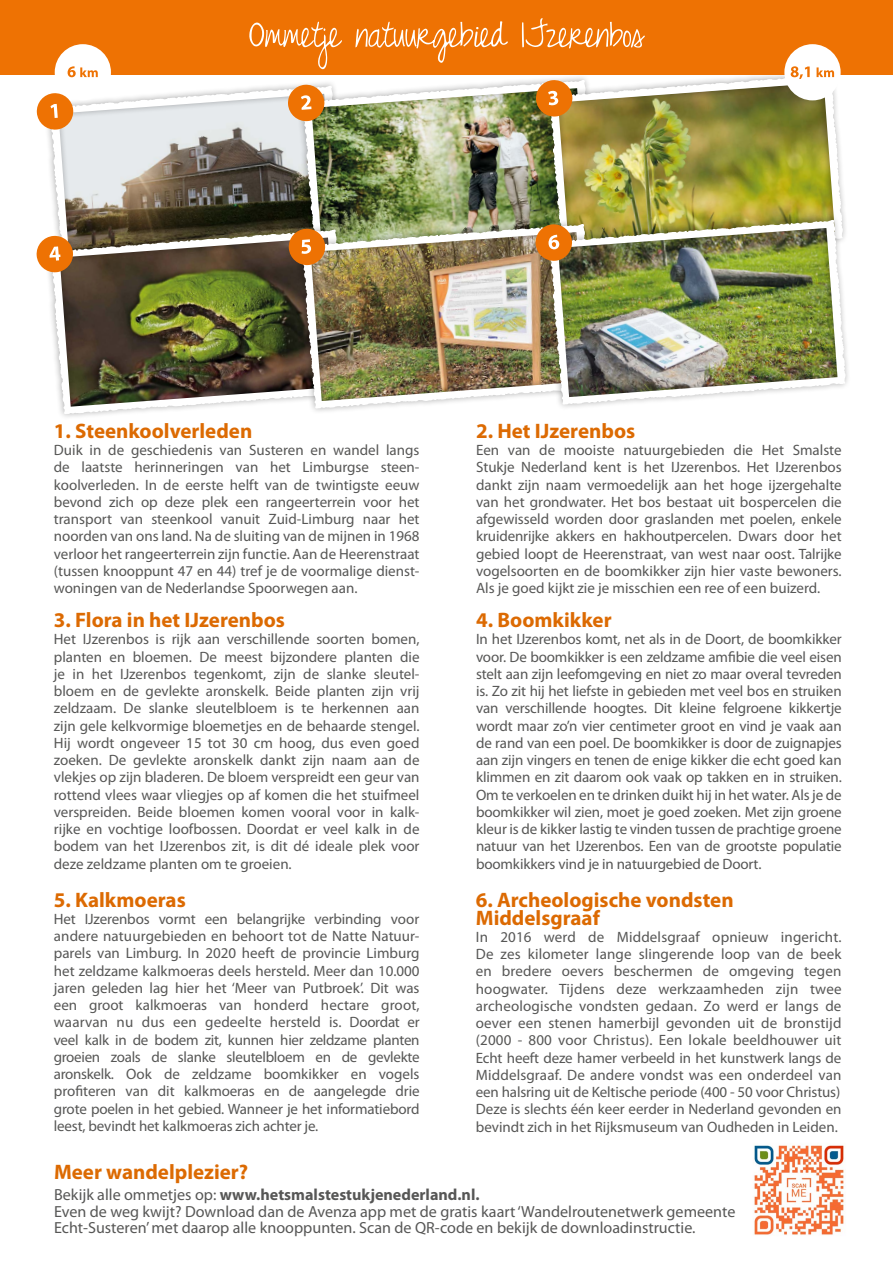
<style>
.page{position:relative;width:893px;height:1263px;background:#fff}
.page>*{position:absolute;margin:0;border:0;box-sizing:border-box;transform-origin:0 0}
.Tussenkop_oranje{font:700 21px "Myriad Pro";color:#dc6a02}
.t1{font:16.05px/16.5px "Myriad Pro";color:#575756}
.t2{font:700 16.05px "Myriad Pro";color:#575756}
.t3{font:15px/17.2px "Myriad Pro";color:#575756;text-align:justify}
.s1{font-weight:400}
</style>
<div class="page">
<svg style="left:49px;top:85px;width:246px;height:137px;background:#b0ada8"></svg>
<svg style="left:295px;top:74px;width:247px;height:142px"></svg>
<img style="left:302px;top:80px;width:240px;height:136px">
<svg style="left:542px;top:74px;width:309px;height:138px"></svg>
<img style="left:549px;top:74px;width:295px;height:138px">
<div style="left:0;top:0;width:893px;height:74px;background:#ee7203"></div>
<svg style="left:249px;top:18px;width:396px;height:51px"></svg>
<div style="left:784px;top:44px;width:57px;height:56px;background:#fff;border-radius:50%"></div>
<svg style="left:791px;top:66px;width:43px;height:13px"></svg>
<div style="left:55px;top:44px;width:56px;height:56px;background:#fff;border-radius:50%"></div>
<svg style="left:68px;top:66px;width:30px;height:11px"></svg>
<svg style="left:48px;top:222px;width:246px;height:195px"></svg>
<img style="left:50px;top:229px;width:244px;height:186px">
<svg style="left:36px;top:92px;width:38px;height:38px"></svg>
<svg style="left:36px;top:235px;width:38px;height:38px"></svg>
<svg style="left:287px;top:84px;width:38px;height:38px"></svg>
<svg style="left:535px;top:79px;width:38px;height:38px"></svg>
<img style="left:294px;top:216px;width:247px;height:196px">
<img style="left:301px;top:224px;width:240px;height:185px">
<svg style="left:288px;top:228px;width:38px;height:38px"></svg>
<img style="left:541px;top:212px;width:307px;height:196px">
<img style="left:549px;top:220px;width:298px;height:185px">
<svg style="left:535px;top:224px;width:38px;height:37px"></svg>
<img style="left:754px;top:1145px;width:91px;height:90px">
<p class="Tussenkop_oranje" style="left:54px;top:417px;width:200px">1. Steenkoolverleden</p>
<p class="t3" style="left:54px;top:441px;width:367px">Duik in de geschiedenis van Susteren en wandel langs de laatste herinneringen van het Limburgse steen&shy;koolverleden. In de eerste helft van de twintigste eeuw bevond zich op deze plek een rangeerterrein voor het transport van steenkool vanuit Zuid-Limburg naar het noorden van ons land. Na de sluiting van de mijnen in 1968 verloor het rangeerterrein zijn functie. Aan de Heerenstraat (tussen knooppunt 47 en 44) tref je de voormalige dienst&shy;woningen van de Nederlandse Spoorwegen aan.</p>
<p class="Tussenkop_oranje" style="left:54px;top:606px;width:233px">3. Flora in het IJzerenbos</p>
<p class="t3" style="left:54px;top:630px;width:367px">Het IJzerenbos is rijk aan verschillende soorten bomen, planten en bloemen. De meest bijzondere planten die je in het IJzerenbos tegenkomt, zijn de slanke sleutel&shy;bloem en de gevlekte aronskelk. Beide planten zijn vrij zeldzaam. De slanke sleutelbloem is te herkennen aan zijn gele kelkvormige bloemetjes en de behaarde stengel.<br>Hij wordt ongeveer 15 tot 30 cm hoog, dus even goed zoeken. De gevlekte aronskelk dankt zijn naam aan de vlekjes op zijn bladeren. De bloem verspreidt een geur van rottend vlees waar vliegjes op af komen die het stuifmeel verspreiden. Beide bloemen komen vooral voor in kalk&shy;rijke en vochtige loofbossen. Doordat er veel kalk in de bodem van het IJzerenbos zit, is dit dé ideale plek voor deze zeldzame planten om te groeien.</p>
<p class="Tussenkop_oranje" style="left:54px;top:886px;width:133px">5. Kalkmoeras</p>
<p class="t3" style="left:54px;top:910px;width:367px">Het IJzerenbos vormt een belangrijke verbinding voor andere natuurgebieden en behoort tot de Natte Natuur&shy;parels van Limburg. In 2020 heeft de provincie Limburg het zeldzame kalkmoeras deels hersteld. Meer dan 10.000 jaren geleden lag hier het ‘Meer van Putbroek’. Dit was een groot kalkmoeras van honderd hectare groot, waarvan nu dus een gedeelte hersteld is. Doordat er veel kalk in de bodem zit, kunnen hier zeldzame planten groeien zoals de slanke sleutelbloem en de gevlekte aronskelk. Ook de zeldzame boomkikker en vogels profiteren van dit kalkmoeras en de aangelegde drie grote poelen in het gebied. Wanneer je het informatiebord leest, bevindt het kalkmoeras zich achter je.</p>
<p class="Tussenkop_oranje" style="left:476px;top:417px;width:161px">2. Het IJzerenbos</p>
<p class="t3" style="left:476px;top:441px;width:367px">Een van de mooiste natuurgebieden die Het Smalste Stukje Nederland kent is het IJzerenbos. Het IJzerenbos dankt zijn naam vermoedelijk aan het hoge ijzergehalte van het grondwater. Het bos bestaat uit bospercelen die afgewisseld worden door graslanden met poelen, enkele kruidenrijke akkers en hakhoutpercelen. Dwars door het gebied loopt de Heerenstraat, van west naar oost. Talrijke vogelsoorten en de boomkikker zijn hier vaste bewoners.<br>Als je goed kijkt zie je misschien een ree of een buizerd.</p>
<p class="Tussenkop_oranje" style="left:476px;top:606px;width:137px">4. Boomkikker</p>
<p class="t3" style="left:476px;top:630px;width:367px">In het IJzerenbos komt, net als in de Doort, de boomkikker voor. De boomkikker is een zeldzame amfibie die veel eisen stelt aan zijn leefomgeving en niet zo maar overal tevreden is. Zo zit hij het liefste in gebieden met veel bos en struiken van verschillende hoogtes. Dit kleine felgroene kikkertje wordt maar zo’n vier centimeter groot en vind je vaak aan de rand van een poel. De boomkikker is door de zuignapjes aan zijn vingers en tenen de enige kikker die echt goed kan klimmen en zit daarom ook vaak op takken en in struiken.<br>Om te verkoelen en te drinken duikt hij in het water. Als je de boomkikker wil zien, moet je goed zoeken. Met zijn groene kleur is de kikker lastig te vinden tussen de prachtige groene natuur van het IJzerenbos. Een van de grootste populatie boomkikkers vind je in natuurgebied de Doort.</p>
<p class="Tussenkop_oranje" style="left:476px;top:886px;width:259px">6. Archeologische vondsten</p>
<p class="Tussenkop_oranje" style="left:476px;top:904px;width:126px">Middelsgraaf</p>
<p class="t3" style="left:476px;top:928px;width:367px">In 2016 werd de Middelsgraaf opnieuw ingericht.<br>De zes kilometer lange slingerende loop van de beek en bredere oevers beschermen de omgeving tegen hoogwater. Tijdens deze werkzaamheden zijn twee archeologische vondsten gedaan. Zo werd er langs de oever een stenen hamerbijl gevonden uit de bronstijd (2000 - 800 voor Christus). Een lokale beeldhouwer uit Echt heeft deze hamer verbeeld in het kunstwerk langs de Middelsgraaf. De andere vondst was een onderdeel van</p>
<p class="t3" style="left:476px;top:1083px;width:366px">een halsring uit de Keltische periode (400 - 50 voor Christus)</p>
<p class="t3" style="left:476px;top:1100px;width:367px">Deze is slechts één keer eerder in Nederland gevonden en</p>
<p class="t3" style="left:476px;top:1118px;width:364px">bevindt zich in het Rijksmuseum van Oudheden in Leiden.</p>
<p class="Tussenkop_oranje" style="left:54px;top:1158px;width:196px">Meer wandelplezier?</p>
<p class="t2" style="left:54px;top:1184px;width:427px"><span class="s1">Bekijk alle ommetjes op:</span> www.hetsmalstestukjenederland.nl.</p>
<p class="t1" style="left:54px;top:1203px;width:683px">Even de weg kwijt? Download dan de Avenza app met de gratis kaart ‘Wandelroutenetwerk gemeente<br>Echt-Susteren’ met daarop alle knooppunten. Scan de QR-code en bekijk de downloadinstructie.</p>
</div>
